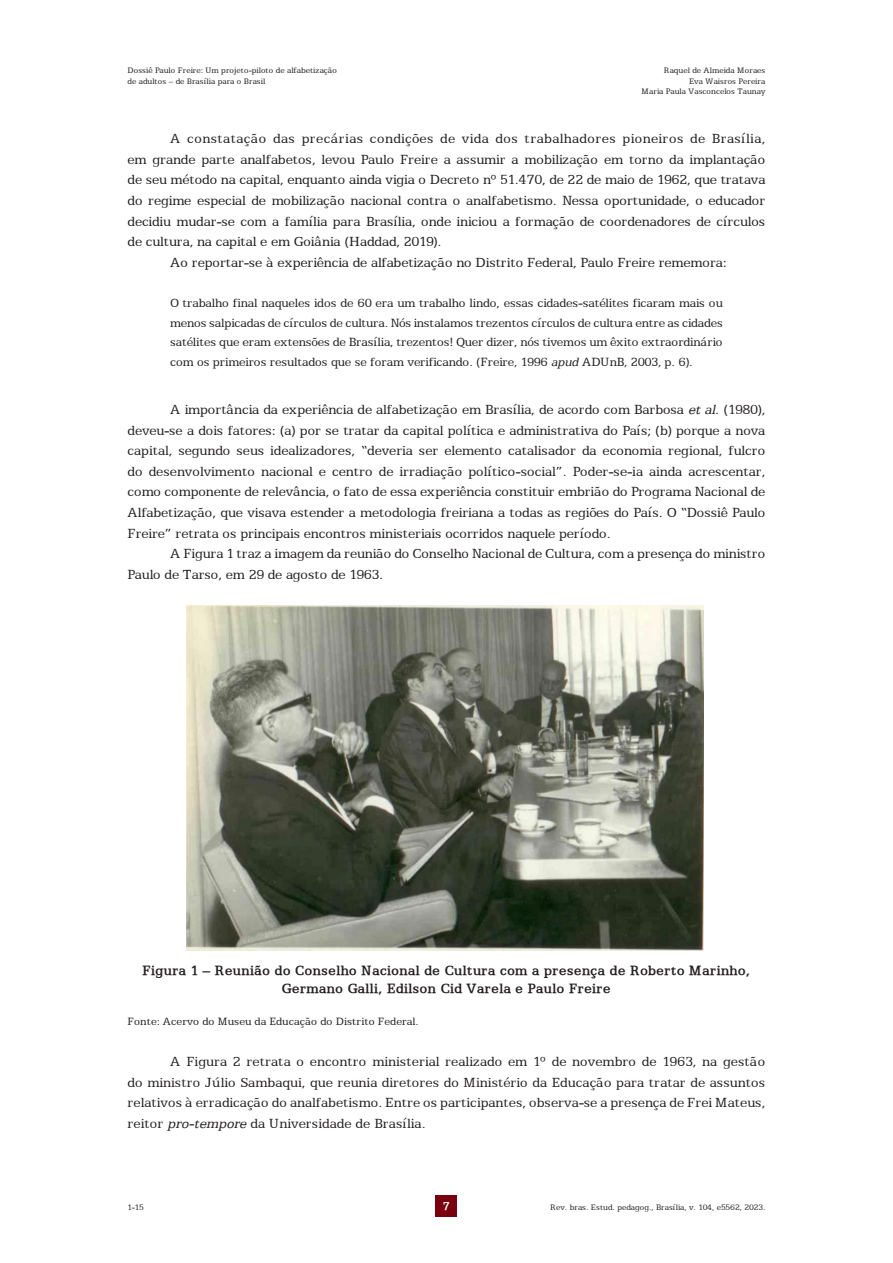
<style>
.page{position:relative;width:893px;height:1263px;background:#fff}
.page>*{position:absolute;margin:0;border:0;box-sizing:border-box;transform-origin:0 0}
._01_-_Corpo_do_texto{font:15px/20.5px "Eggo Normal";letter-spacing:-.01em;color:#231f20;text-align:justify}
._01_-_Corpo_do_texto-2{font:15px/20.5px "Eggo Normal";letter-spacing:-.01em;color:#1f1f22;text-align:justify}
._01_-_Titulo_Tabelas__quadros__graficos_e{font:700 15px/18px "Eggo";color:#231f20;text-align:center}
._01_-_Citação{font:13.5px/19.5px "Eggo Normal";letter-spacing:-.01em;color:#231f20;text-align:justify}
.t1{font:700 12.75px "Eggo";color:#fff}
._01_-_Fonte_da_tabela{font:12px "Eggo Normal";color:#231f20}
.t2{font:9px/10.5px "Eggo Normal";color:#231f20}
.s1{font-family:"Eggo";font-style:italic}
</style>
<div class="page">
<div style="left:436px;top:1195px;width:21px;height:21px;background:#79000d"></div>
<img style="left:187px;top:605px;width:516px;height:346px">
<p class="t2" style="left:128px;top:64px;width:211px">Dossiê Paulo Freire: Um projeto-piloto de alfabetização de adultos – de Brasília para o Brasil</p>
<p class="t2" style="left:642px;top:64px;width:125px;text-align:right">Raquel de Almeida Moraes<br>Eva Waisros Pereira<br>Maria Paula Vasconcelos Taunay</p>
<p class="_01_-_Corpo_do_texto-2" style="left:128px;top:127px;width:639px;text-indent:43px">A constatação das precárias condições de vida dos trabalhadores pioneiros de Brasília, em grande parte analfabetos, levou Paulo Freire a assumir a mobilização em torno da implantação de seu método na capital, enquanto ainda vigia o Decreto nº 51.470, de 22 de maio de 1962, que tratava do regime especial de mobilização nacional contra o analfabetismo. Nessa oportunidade, o educador decidiu mudar-se com a família para Brasília, onde iniciou a formação de coordenadores de círculos de cultura, na capital e em Goiânia (Haddad, 2019).</p>
<p class="_01_-_Corpo_do_texto-2" style="left:170px;top:250px;width:558px">Ao reportar-se à experiência de alfabetização no Distrito Federal, Paulo Freire rememora:</p>
<p class="_01_-_Citação" style="left:170px;top:292px;width:554px">O trabalho final naqueles idos de 60 era um trabalho lindo, essas cidades-satélites ficaram mais ou menos salpicadas de círculos de cultura. Nós instalamos trezentos círculos de cultura entre as cidades satélites que eram extensões de Brasília, trezentos! Quer dizer, nós tivemos um êxito extraordinário com os primeiros resultados que se foram verificando. (Freire, 1996 <span class="s1">apud</span> ADUnB, 2003, p. 6).</p>
<p class="_01_-_Corpo_do_texto" style="left:128px;top:398px;width:639px;text-indent:43px">A importância da experiência de alfabetização em Brasília, de acordo com Barbosa <span class="s1">et al</span>. (1980), deveu-se a dois fatores: (a) por se tratar da capital política e administrativa do País; (b) porque a nova capital, segundo seus idealizadores, “deveria ser elemento catalisador da economia regional, fulcro do desenvolvimento nacional e centro de irradiação político-social”. Poder-se-ia ainda acrescentar, como componente de relevância, o fato de essa experiência constituir embrião do Programa Nacional de Alfabetização, que visava estender a metodologia freiriana a todas as regiões do País. O “Dossiê Paulo Freire” retrata os principais encontros ministeriais ocorridos naquele período.</p>
<p class="_01_-_Corpo_do_texto" style="left:128px;top:542px;width:639px;text-indent:43px">A Figura 1 traz a imagem da reunião do Conselho Nacional de Cultura, com a presença do ministro<br>Paulo de Tarso, em 29 de agosto de 1963.</p>
<p class="_01_-_Titulo_Tabelas__quadros__graficos_e" style="left:143px;top:959px;width:609px">Figura 1 – Reunião do Conselho Nacional de Cultura com a presença de Roberto Marinho,<br>Germano Galli, Edilson Cid Varela e Paulo Freire</p>
<p class="_01_-_Fonte_da_tabela" style="left:128px;top:1012px;width:293px">Fonte: Acervo do Museu da Educação do Distrito Federal.</p>
<p class="_01_-_Corpo_do_texto" style="left:128px;top:1050px;width:639px;text-indent:43px">A Figura 2 retrata o encontro ministerial realizado em 1º de novembro de 1963, na gestão do ministro Júlio Sambaqui, que reunia diretores do Ministério da Educação para tratar de assuntos relativos à erradicação do analfabetismo. Entre os participantes, observa-se a presença de Frei Mateus, reitor <span class="s1">pro-tempore</span> da Universidade de Brasília.</p>
<p class="t2" style="left:128px;top:1201px;width:18px">1-15</p>
<p class="t1" style="left:443px;top:1196px;width:9px">7</p>
<p class="t2" style="left:550px;top:1201px;width:217px">Rev. bras. Estud. pedagog., Brasília, v. 104, e5562, 2023.</p>
</div>
